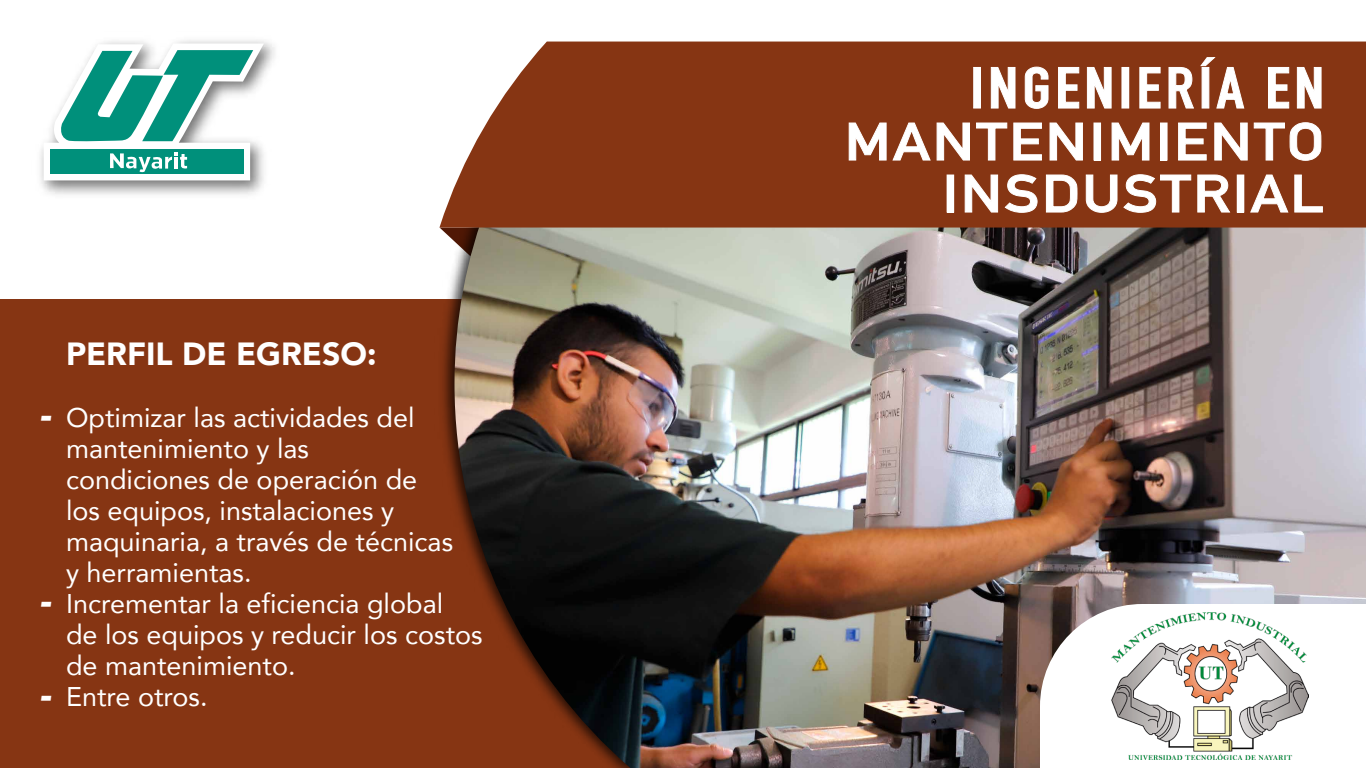
<style>
.page{position:relative;width:1366px;height:768px;background:#fff}
.page>*{position:absolute;margin:0;border:0;box-sizing:border-box;transform-origin:0 0}
.t1{font:700 57px "DIN Condensed";letter-spacing:.07em;color:#fff;scale:1.17 1}
.t2{font:700 52px/52px "DIN Alternate";letter-spacing:.04em;color:#fff;text-align:right;scale:1.17 1}
.t3{font:italic 900 39px "Avenir";color:#fff}
.t4{font:900 32px "Avenir";color:#fff}
.t5{font:27px/31px "Avenir";color:#fff}
</style>
<div class="page">
<div style="left:0;top:300px;width:734px;height:468px;background:#863513"></div>
<svg style="left:44px;top:44px;width:220px;height:136px"></svg>
<img style="left:454px;top:228px;width:912px;height:540px">
<svg style="left:440px;top:42px;width:926px;height:186px;background:#8d4222"></svg>
<div style="left:973px;top:67px;width:8px;height:42px;border:1px solid #fff"></div>
<svg style="left:990px;top:66px;width:26px;height:43px"></svg>
<svg style="left:1024px;top:66px;width:25px;height:43px"></svg>
<svg style="left:1058px;top:66px;width:22px;height:43px"></svg>
<svg style="left:1086px;top:66px;width:26px;height:43px"></svg>
<div style="left:1121px;top:67px;width:8px;height:42px;border:1px solid #fff"></div>
<svg style="left:1139px;top:66px;width:22px;height:43px"></svg>
<svg style="left:1168px;top:57px;width:77px;height:52px;background:#944d30"></svg>
<svg style="left:1267px;top:66px;width:23px;height:43px"></svg>
<svg style="left:1296px;top:66px;width:26px;height:43px"></svg>
<svg style="left:848px;top:122px;width:122px;height:39px;background:#965032"></svg>
<svg style="left:976px;top:122px;width:66px;height:39px;background:#964f32"></svg>
<svg style="left:1049px;top:122px;width:34px;height:39px"></svg>
<div style="left:1093px;top:123px;width:8px;height:38px;border:1px solid #fff"></div>
<svg style="left:1111px;top:122px;width:39px;height:39px;background:#995539"></svg>
<div style="left:1160px;top:123px;width:8px;height:38px;border:1px solid #fff"></div>
<svg style="left:1178px;top:122px;width:29px;height:39px"></svg>
<svg style="left:1214px;top:122px;width:108px;height:39px;background:#954e31"></svg>
<div style="left:947px;top:175px;width:7px;height:38px;border:1px solid #fff"></div>
<svg style="left:964px;top:174px;width:74px;height:39px;background:#975134"></svg>
<svg style="left:1045px;top:174px;width:33px;height:39px"></svg>
<svg style="left:1085px;top:174px;width:146px;height:39px;background:#954e30"></svg>
<div style="left:1237px;top:175px;width:7px;height:38px;border:1px solid #fff"></div>
<svg style="left:1249px;top:174px;width:74px;height:39px;background:#924a2c"></svg>
<svg style="left:1040px;top:604px;width:326px;height:164px"></svg>
<img style="left:1109px;top:612px;width:200px;height:148px">
<p class="t4" style="left:66px;top:326px;width:312px">PERFIL DE EGRESO:</p>
<h3 class="t3" style="left:39px;top:382px;width:13px">-</h3>
<h3 class="t3" style="left:39px;top:568px;width:13px">-</h3>
<h3 class="t3" style="left:39px;top:662px;width:13px">-</h3>
<p class="t5" style="left:66px;top:401px;width:418px">Optimizar las actividades del mantenimiento y las<br>condiciones de operación de<br>los equipos, instalaciones y maquinaria, a través de técnicas<br>y herramientas.<br>Incrementar la eficiencia global<br>de los equipos y reducir los costos de mantenimiento.<br>Entre otros.</p>
<h1 class="t1" style="left:970px;top:55px;width:304px">INGENIERÍA EN</h1>
<h2 class="t2" style="left:845px;top:112px;width:411px">MANTENIMIENTO<br>INSDUSTRIAL</h2>
</div>
